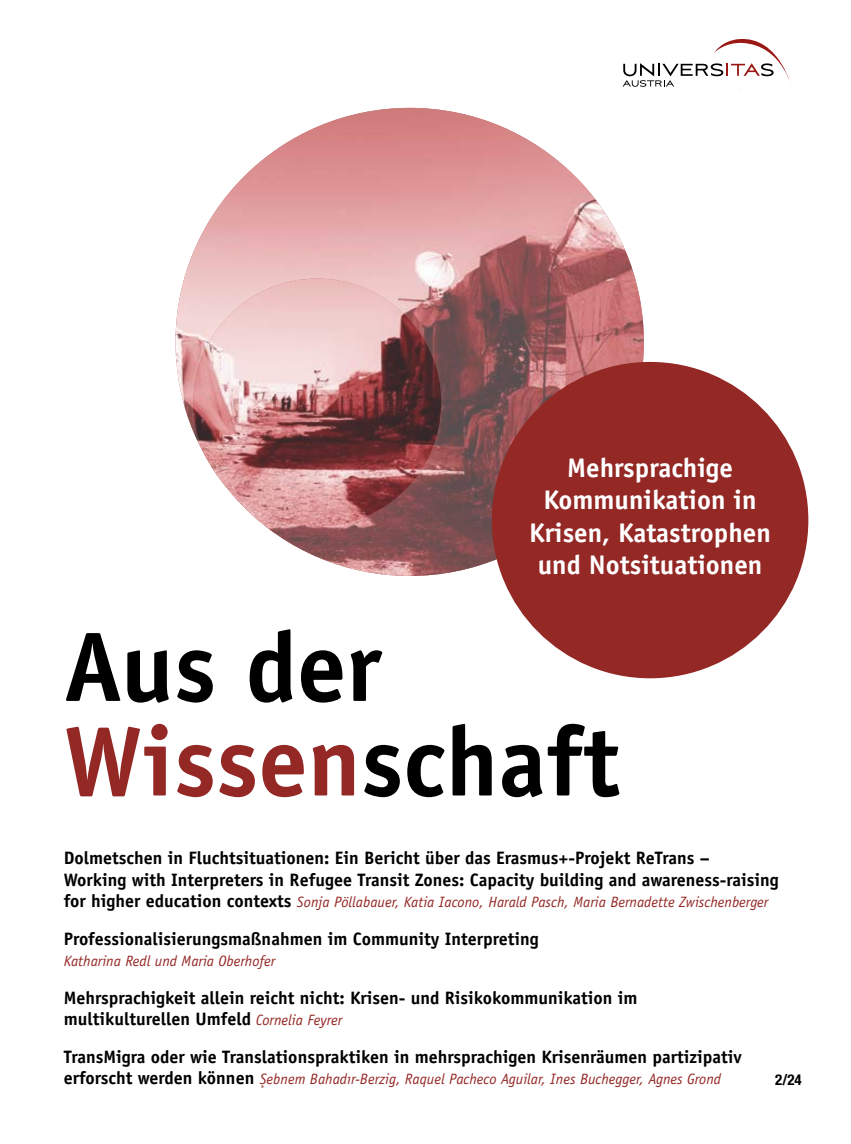
<style>
.page{position:relative;width:851px;height:1144px;background:#fff}
.page>*{position:absolute;margin:0;border:0;box-sizing:border-box;transform-origin:0 0}
.t1{font:700 99px/94.5px "Officina Sans Std";color:#000}
.t2{font:700 27px/32.4px "Officina Sans Std";color:#fff;text-align:center}
.t3{font:700 18px/21.6px "Officina Sans Std";color:#000}
.t4{font:italic 15px "Officina Sans Std";color:#932825}
.t5{font:700 condensed 15px "Helvetica Neue";color:#000}
.t6{font:13.5px "Officina Sans Std";color:#932825}
.s1{color:#932825}
.s2{font-weight:700;font-style:normal;font-size:18px;color:#000}
.s3{font-weight:400;font-style:italic;font-size:15px;color:#932825}
</style>
<div class="page">
<svg style="left:622px;top:39px;width:168px;height:48px"></svg>
<img style="left:175px;top:108px;width:468px;height:468px;border-radius:234px">
<img style="left:193px;top:279px;width:248px;height:247px;border-radius:124px">
<div style="left:491px;top:362px;width:317px;height:316px;background:#932825;border-radius:50%"></div>
<h2 class="t2" style="left:529px;top:451px;width:243px">Mehrsprachige<br>Kommunikation in<br>Krisen, Katastrophen und Notsituationen</h2>
<h1 class="t1" style="left:64px;top:619px;width:557px">Aus der<br><span class="s1">Wissen</span>schaft</h1>
<p class="t3" style="left:64px;top:847px;width:716px">Dolmetschen in Fluchtsituationen: Ein Bericht über das Erasmus+-Projekt ReTrans –<br>Working with Interpreters in Refugee Transit Zones: Capacity building and awareness-raising</p>
<p class="t4" style="left:64px;top:893px;width:706px"><span class="s2">for higher education contexts</span> Sonja Pöllabauer, Katia Iacono, Harald Pasch, Maria Bernadette Zwischenberger</p>
<p class="t3" style="left:64px;top:927px;width:476px">Professionalisierungsmaßnahmen im Community Interpreting</p>
<p class="t4" style="left:64px;top:952px;width:213px">Katharina Redl und Maria Oberhofer</p>
<p class="t3" style="left:64px;top:986px;width:575px">Mehrsprachigkeit allein reicht nicht: Krisen- und Risikokommunikation im multikulturellen Umfeld <span class="s3">Cornelia Feyrer</span></p>
<p class="t3" style="left:64px;top:1046px;width:679px">TransMigra oder wie Translationspraktiken in mehrsprachigen Krisenräumen partizipativ</p>
<p class="t4" style="left:64px;top:1070px;width:658px"><span class="s2">erforscht werden können</span> Sebnem Bahadır-Berzig, Raquel Pacheco Aguilar, Ines Buchegger, Agnes Grond</p>
<p class="t5" style="left:775px;top:1067px;width:28px">2/24</p>
<p class="t6" style="left:260px;top:1072px;width:6px">¸</p>
</div>
